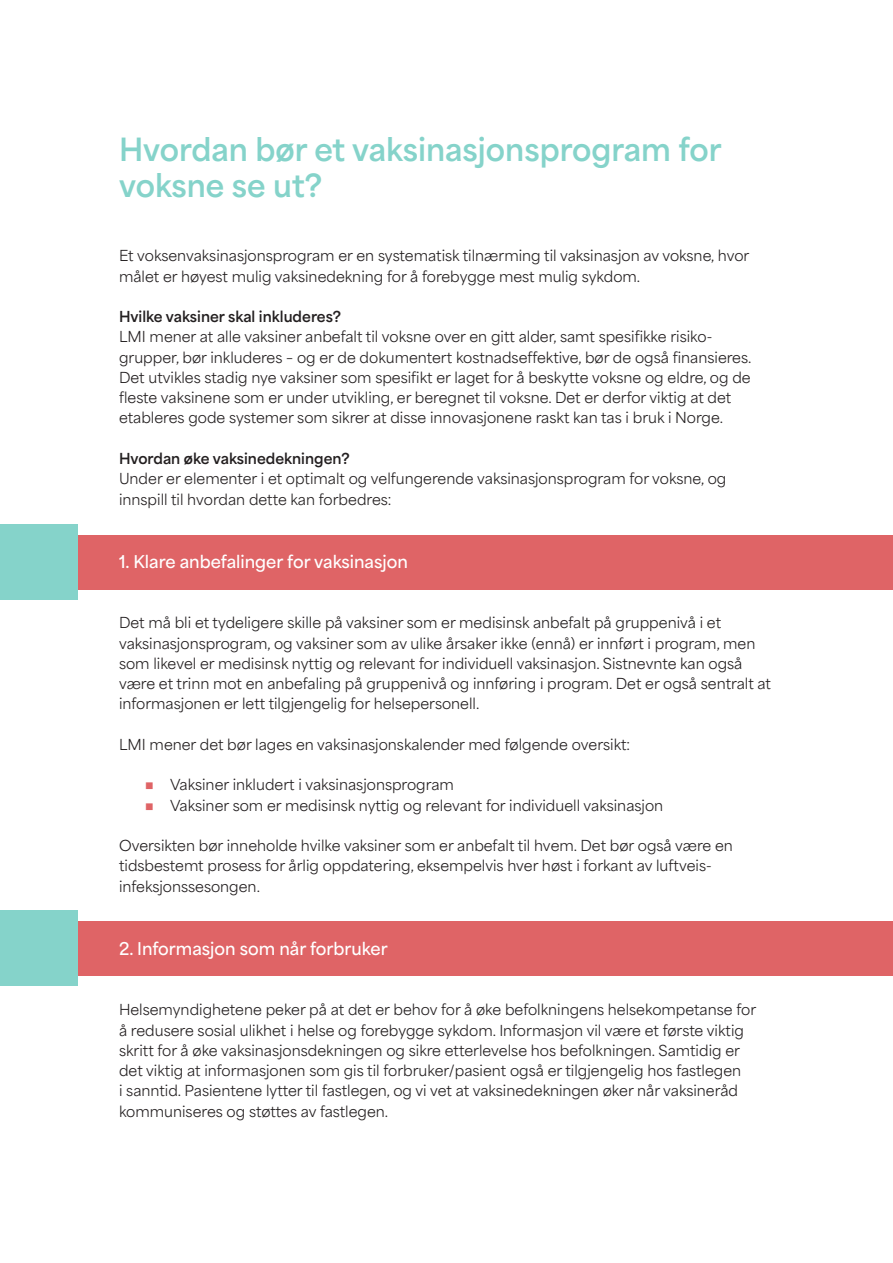
<style>
.page{position:relative;width:893px;height:1263px;background:#fff}
.page>*{position:absolute;margin:0;border:0;box-sizing:border-box;transform-origin:0 0}
.t1{font:700 30px "Area Normal";color:#85d3ca}
.t2{font:600 16.5px "Area Normal";color:#fff}
.t3{font:14.25px/20.2px "Area Normal";color:#231f20}
.t4{font:700 14.25px "Area Normal";color:#231f20}
.s1{font-weight:800;color:#df6466}
</style>
<div class="page">
<div style="left:0;top:921px;width:893px;height:55px;background:#df6466"></div>
<div style="left:0;top:910px;width:77px;height:76px;background:#85d3ca"></div>
<div style="left:0;top:535px;width:893px;height:55px;background:#df6466"></div>
<div style="left:0;top:524px;width:77px;height:76px;background:#85d3ca"></div>
<p class="t1" style="left:119px;top:122px;width:604px">Hvordan bør et vaksinasjonsprogram for</p>
<p class="t1" style="left:119px;top:158px;width:205px">voksne se ut?</p>
<p class="t3" style="left:119px;top:244px;width:632px">Et voksenvaksinasjonsprogram er en systematisk tilnærming til vaksinasjon av voksne, hvor målet er høyest mulig vaksinedekning for å forebygge mest mulig sykdom.</p>
<p class="t4" style="left:119px;top:304px;width:224px">Hvilke vaksiner skal inkluderes?</p>
<p class="t3" style="left:119px;top:325px;width:595px">LMI mener at alle vaksiner anbefalt til voksne over en gitt alder, samt spesifikke risiko-</p>
<p class="t3" style="left:119px;top:345px;width:634px;text-align:justify">grupper, bør inkluderes – og er de dokumentert kostnadseffektive, bør de også finansieres.<br>Det utvikles stadig nye vaksiner som spesifikt er laget for å beskytte voksne og eldre, og de fleste vaksinene som er under utvikling, er beregnet til voksne. Det er derfor viktig at det</p>
<p class="t3" style="left:119px;top:406px;width:605px">etableres gode systemer som sikrer at disse innovasjonene raskt kan tas i bruk i Norge.</p>
<p class="t4" style="left:119px;top:446px;width:232px">Hvordan øke vaksinedekningen?</p>
<p class="t3" style="left:119px;top:467px;width:609px">Under er elementer i et optimalt og velfungerende vaksinasjonsprogram for voksne, og</p>
<p class="t3" style="left:119px;top:487px;width:274px">innspill til hvordan dette kan forbedres:</p>
<p class="t2" style="left:119px;top:546px;width:290px">1. Klare anbefalinger for vaksinasjon</p>
<p class="t3" style="left:119px;top:611px;width:604px">Det må bli et tydeligere skille på vaksiner som er medisinsk anbefalt på gruppenivå i et</p>
<p class="t3" style="left:119px;top:631px;width:653px">vaksinasjonsprogram, og vaksiner som av ulike årsaker ikke (ennå) er innført i program, men som likevel er medisinsk nyttig og relevant for individuell vaksinasjon. Sistnevnte kan også være et trinn mot en anbefaling på gruppenivå og innføring i program. Det er også sentralt at informasjonen er lett tilgjengelig for helsepersonell.</p>
<p class="t3" style="left:119px;top:732px;width:513px">LMI mener det bør lages en vaksinasjonskalender med følgende oversikt:</p>
<p class="t3" style="left:146px;top:773px;width:310px"><span class="s1">■</span> Vaksiner inkludert i vaksinasjonsprogram</p>
<p class="t3" style="left:146px;top:793px;width:519px"><span class="s1">■</span> Vaksiner som er medisinsk nyttig og relevant for individuell vaksinasjon</p>
<p class="t3" style="left:119px;top:834px;width:615px">Oversikten bør inneholde hvilke vaksiner som er anbefalt til hvem. Det bør også være en</p>
<p class="t3" style="left:119px;top:854px;width:594px">tidsbestemt prosess for årlig oppdatering, eksempelvis hver høst i forkant av luftveis-</p>
<p class="t3" style="left:119px;top:874px;width:142px">infeksjonssesongen.</p>
<p class="t2" style="left:119px;top:933px;width:270px">2. Informasjon som når forbruker</p>
<p class="t3" style="left:119px;top:998px;width:639px">Helsemyndighetene peker på at det er behov for å øke befolkningens helsekompetanse for</p>
<p class="t3" style="left:119px;top:1018px;width:626px">å redusere sosial ulikhet i helse og forebygge sykdom. Informasjon vil være et første viktig skritt for å øke vaksinasjonsdekningen og sikre etterlevelse hos befolkningen. Samtidig er</p>
<p class="t3" style="left:119px;top:1059px;width:624px">det viktig at informasjonen som gis til forbruker/pasient også er tilgjengelig hos fastlegen</p>
<p class="t3" style="left:119px;top:1079px;width:620px">i sanntid. Pasientene lytter til fastlegen, og vi vet at vaksinedekningen øker når vaksineråd kommuniseres og støttes av fastlegen.</p>
</div>
